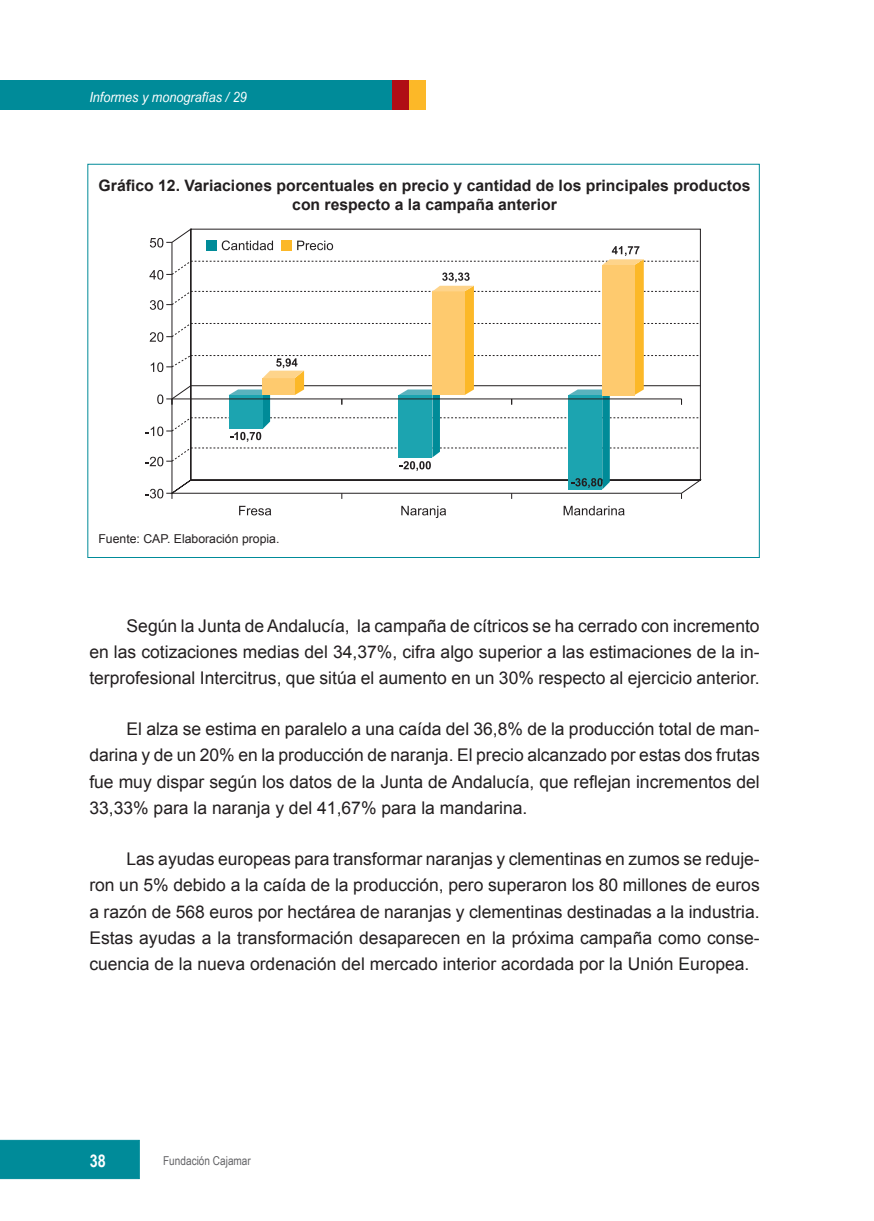
<style>
.page{position:relative;width:874px;height:1221px;background:#fff}
.page>*{position:absolute;margin:0;border:0;box-sizing:border-box;transform-origin:0 0}
.t1{font:17.5px/26.2px "Arial";color:#231f20;text-align:justify}
.t2{font:700 17.5px "Arial Narrow";color:#fff}
.t3{font:700 15.75px/18.9px "Arial";color:#231f20;text-align:center}
.t4{font:italic 14px "Arial Narrow";color:#fff;scale:1.1 1}
.t5{font:12.25px "Arial";color:#231f20}
.t6{font:12.25px "Arial Narrow";color:#636366}
</style>
<div class="page">
<div style="left:0;top:80px;width:425px;height:30px;background:#008b99"></div>
<div style="left:408px;top:80px;width:17px;height:30px;background:#fcb828"></div>
<div style="left:391px;top:80px;width:17px;height:30px;background:#b00d15"></div>
<div style="left:0;top:1139px;width:139px;height:39px;background:#008b99"></div>
<svg style="left:177px;top:228px;width:524px;height:253px"></svg>
<svg style="left:239px;top:506px;width:32px;height:9px"></svg>
<svg style="left:401px;top:506px;width:45px;height:12px"></svg>
<svg style="left:563px;top:506px;width:61px;height:9px"></svg>
<svg style="left:145px;top:238px;width:555px;height:261px"></svg>
<p class="t4" style="left:89px;top:87px;width:144px">Informes y monografías / 29</p>
<p class="t3" style="left:99px;top:176px;width:653px">Gráfico 12. Variaciones porcentuales en precio y cantidad de los principales productos con respecto a la campaña anterior</p>
<p class="t5" style="left:98px;top:530px;width:182px">Fuente: CAP. Elaboración propia.</p>
<p class="t1" style="left:89px;top:612px;width:671px;text-indent:37px">Según la Junta de Andalucía, la campaña de cítricos se ha cerrado con incremento en las cotizaciones medias del 34,37%, cifra algo superior a las estimaciones de la in&shy;terprofesional Intercitrus, que sitúa el aumento en un 30% respecto al ejercicio anterior.</p>
<p class="t1" style="left:89px;top:716px;width:671px;text-indent:37px">El alza se estima en paralelo a una caída del 36,8% de la producción total de man&shy;darina y de un 20% en la producción de naranja. El precio alcanzado por estas dos frutas fue muy dispar según los datos de la Junta de Andalucía, que reflejan incrementos del 33,33% para la naranja y del 41,67% para la mandarina.</p>
<p class="t1" style="left:89px;top:846px;width:671px;text-indent:37px">Las ayudas europeas para transformar naranjas y clementinas en zumos se reduje&shy;ron un 5% debido a la caída de la producción, pero superaron los 80 millones de euros a razón de 568 euros por hectárea de naranjas y clementinas destinadas a la industria.<br>Estas ayudas a la transformación desaparecen en la próxima campaña como conse&shy;cuencia de la nueva ordenación del mercado interior acordada por la Unión Europea.</p>
<p class="t2" style="left:90px;top:1147px;width:17px">38</p>
<p class="t6" style="left:163px;top:1151px;width:89px">Fundación Cajamar</p>
</div>
